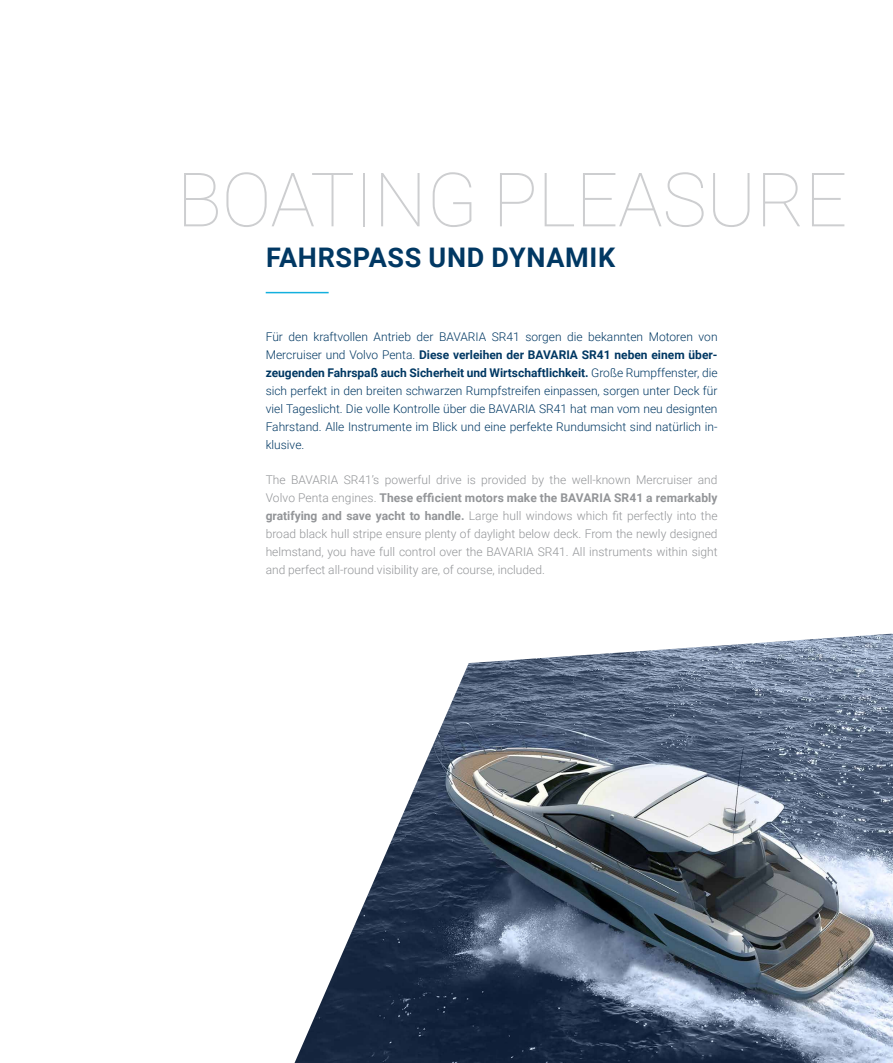
<style>
.page{position:relative;width:893px;height:1063px;background:#fff}
.page>*{position:absolute;margin:0;border:0;box-sizing:border-box;transform-origin:0 0}
.t1{font:100 75px "Roboto";letter-spacing:-.005em;color:#cdced0}
.t2{font:700 27px "Roboto";letter-spacing:.025em;color:#013863}
.Fließtext_DE{font:300 12px/18px "Roboto";color:#013863;text-align:justify}
.Fließtext_EN{font:300 12px/18px "Roboto";color:#939598;text-align:justify}
.s1{font-weight:700}
</style>
<div class="page">
<img style="left:295px;top:634px;width:598px;height:429px">
<hr style="left:266px;top:292px;width:63px;height:1px;background:#13b0de">
<h2 class="t1" style="left:177px;top:147px;width:672px">BOATING PLEASURE</h2>
<h1 class="t2" style="left:266px;top:238px;width:351px">FAHRSPASS UND DYNAMIK</h1>
<p class="Fließtext_DE" style="left:266px;top:327px;width:453px">Für den kraftvollen Antrieb der BAVARIA SR41 sorgen die bekannten Motoren von Mercruiser und Volvo Penta. <span class="s1">Diese verleihen der BAVARIA SR41 neben einem über&shy;zeugenden Fahrspaß auch Sicherheit und Wirtschaftlichkeit.</span> Große Rumpffenster, die sich perfekt in den breiten schwarzen Rumpfstreifen einpassen, sorgen unter Deck für viel Tageslicht. Die volle Kontrolle über die BAVARIA SR41 hat man vom neu designten Fahrstand. Alle Instrumente im Blick und eine perfekte Rundumsicht sind natürlich in&shy;klusive.</p>
<p class="Fließtext_EN" style="left:266px;top:470px;width:453px">The BAVARIA SR41’s powerful drive is provided by the well-known Mercruiser and Volvo Penta engines. <span class="s1">These efficient motors make the BAVARIA SR41 a remarkably gratifying and save yacht to handle.</span> Large hull windows which fit perfectly into the broad black hull stripe ensure plenty of daylight below deck. From the newly designed helmstand, you have full control over the BAVARIA SR41. All instruments within sight and perfect all-round visibility are, of course, included.</p>
</div>
